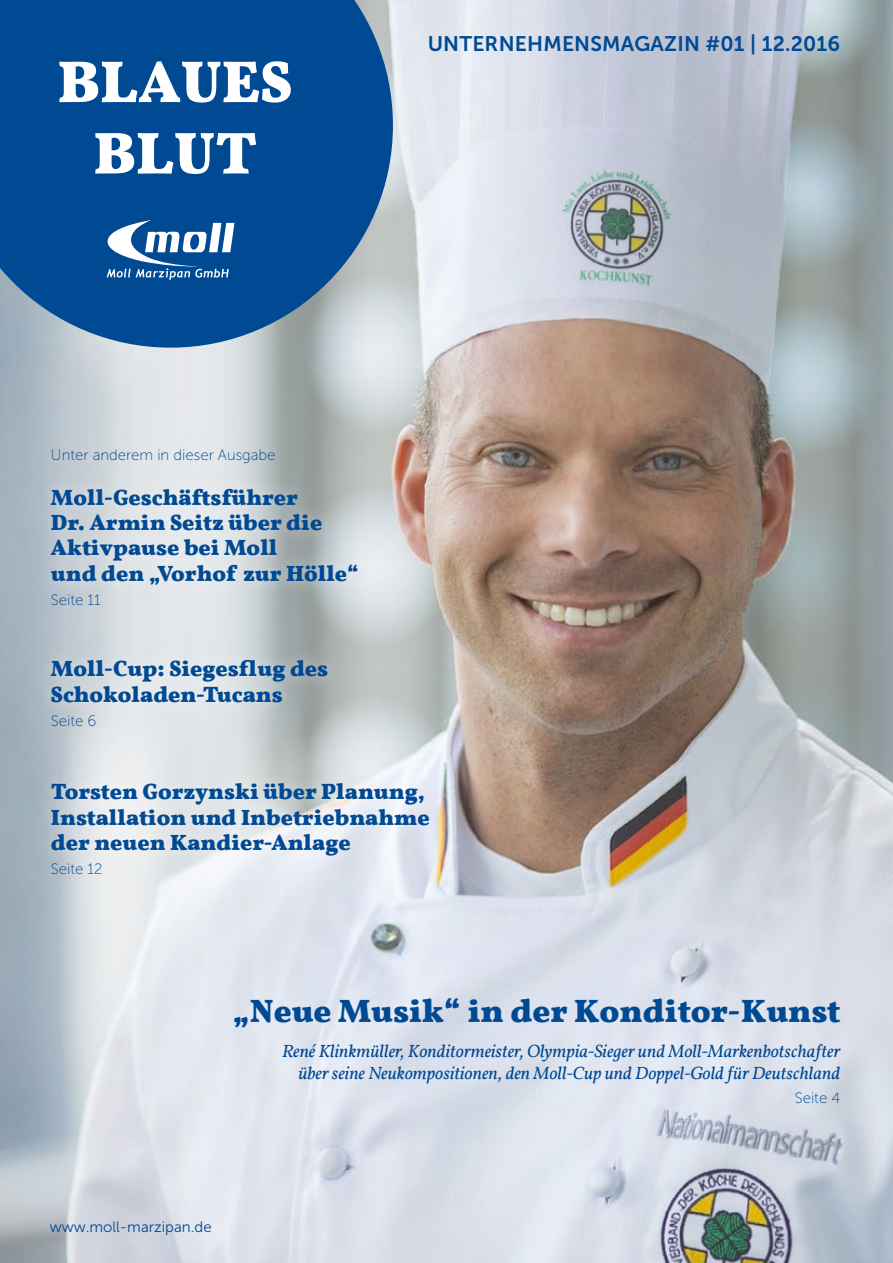
<style>
.page{position:relative;width:893px;height:1263px;background:#fff}
.page>*{position:absolute;margin:0;border:0;box-sizing:border-box;transform-origin:0 0}
.t1{font:700 59.55px/71.4px "Vollkorn";color:#fff;text-align:center}
.t2{font:700 33px "Vollkorn";color:#004993}
.t3{font:700 22.5px/25.5px "Vollkorn";color:#004993}
.t4{font:21px "Museo Sans 700";letter-spacing:.01em;color:#004993}
.t5{font:italic 18px/21.6px "Vollkorn";color:#004993;text-align:right}
.t6{font:15px "Museo Sans 100";color:#004993}
.t7{font:15px "Museo Sans 300";color:#004993}
</style>
<div class="page">
<img style="left:0;top:0;width:893px;height:1263px">
<svg style="left:0;top:0;width:393px;height:348px;background:#175899"></svg>
<svg style="left:107px;top:220px;width:127px;height:60px"></svg>
<div style="left:37px;top:473px;width:335px;height:126px;background:#fff;opacity:.54"></div>
<div style="left:37px;top:645px;width:305px;height:72px;background:#fff;opacity:.54"></div>
<div style="left:37px;top:769px;width:407px;height:102px;background:#fff;opacity:.54"></div>
<h1 class="t1" style="left:58px;top:51px;width:236px">Blaues<br>Blut</h1>
<p class="t4" style="left:428px;top:32px;width:414px">UNTERNEHMENSMAGAZIN #01 | 12.2016</p>
<p class="t6" style="left:51px;top:447px;width:226px">Unter anderem in dieser Ausgabe</p>
<p class="t3" style="left:51px;top:486px;width:309px">Moll-Geschäftsführer<br>Dr. armin seitz über die aktivpause bei Moll<br>und den „Vorhof zur Hölle“</p>
<p class="t6" style="left:51px;top:592px;width:51px">Seite 11</p>
<p class="t3" style="left:51px;top:657px;width:279px">Moll-Cup: Siegesflug des schokoladen-tucans</p>
<p class="t6" style="left:51px;top:713px;width:47px">Seite 6</p>
<p class="t3" style="left:51px;top:781px;width:380px">torsten Gorzynski über Planung,<br>Installation und Inbetriebnahme der neuen Kandier-anlage</p>
<p class="t6" style="left:51px;top:861px;width:53px">Seite 12</p>
<h2 class="t2" style="left:233px;top:991px;width:609px">„Neue Musik“ in der Konditor-Kunst</h2>
<p class="t5" style="left:282px;top:1042px;width:560px">René Klinkmüller, Konditormeister, Olympia-Sieger und Moll-Markenbotschafter über seine Neukompositionen, den Moll-Cup und Doppel-Gold für Deutschland</p>
<p class="t6" style="left:795px;top:1090px;width:47px">Seite 4</p>
<p class="t7" style="left:50px;top:1218px;width:163px">www.moll-marzipan.de</p>
</div>
